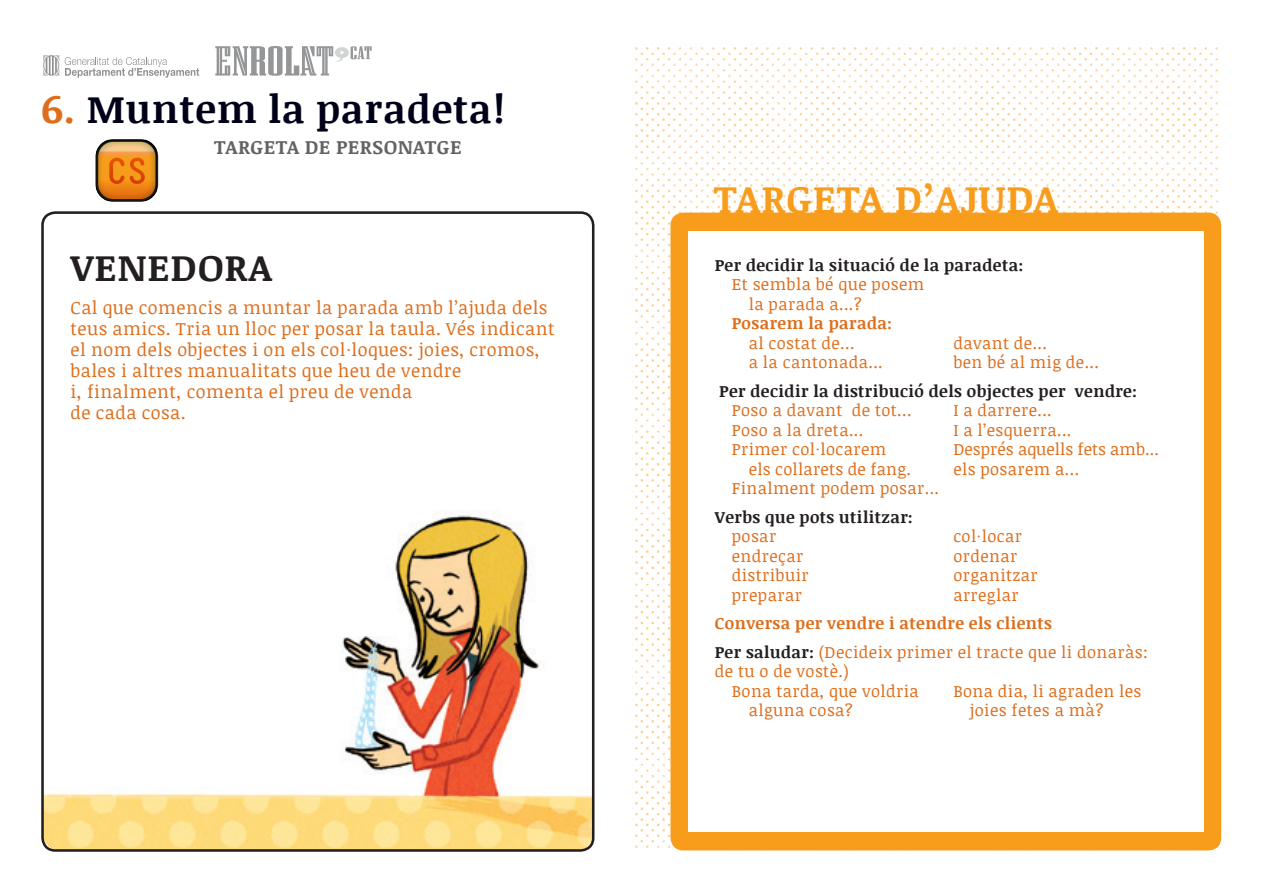
<style>
.page{position:relative;width:1263px;height:893px;background:#fff}
.page>*{position:absolute;margin:0;border:0;box-sizing:border-box;transform-origin:0 0}
.TITOL_FITXA{font:700 39px "Noticia Text";letter-spacing:.025em;color:#000119}
.Cos_de_Text{font:700 39px "Noticia Text";letter-spacing:.025em;color:#f89c1c}
.TP_titular{font:700 37.5px "Noticia Text";letter-spacing:.025em;color:#231f20}
.Cos_de_Text-2{font:700 19.5px "Noticia Text";letter-spacing:.025em;color:#636366}
.TP_cos_de_text{font:18px/21px "Noticia Text";letter-spacing:.025em;color:#dd6e1c}
.TP_cos_de_text-2{font:16.5px "Noticia Text";letter-spacing:.025em;color:#dd6e1c}
.TP_titulars_2{font:700 16.5px "Noticia Text";letter-spacing:.025em;color:#231f20}
.TP_titulars_2-2{font:16.5px/19.5px "Noticia Text";letter-spacing:.025em;color:#dd6e1c}
.TP_titulars_2-3{font:700 16.5px "Noticia Text";letter-spacing:.025em;color:#dd6e1c}
.TP_cos_de_text-3{font:16.5px "Noticia Text";letter-spacing:.005em;color:#dd6e1c}
.TP_cos_de_text-4{font:700 16.5px "Noticia Text";letter-spacing:.025em;color:#dd6e1c}
.s1{font-size:40.5px;color:#dd6e1c}
.s2{font-weight:700;color:#231f20}
</style>
<div class="page">
<img style="left:45px;top:513px;width:549px;height:335px">
<img style="left:632px;top:47px;width:588px;height:803px">
<div style="left:41px;top:211px;width:553px;height:641px;border:3px solid #231f20;border-radius:13px"></div>
<div style="left:670px;top:213px;width:551px;height:637px;background:#f89c1c;border-radius:13px"></div>
<div style="left:689px;top:231px;width:515px;height:601px;background:#fff"></div>
<svg style="left:65px;top:57px;width:134px;height:21px"></svg>
<svg style="left:43px;top:55px;width:16px;height:21px"></svg>
<svg style="left:215px;top:46px;width:157px;height:30px"></svg>
<div style="left:95px;top:139px;width:63px;height:63px;border:3px solid #231f20;border-radius:16px"></div>
<div style="left:96px;top:141px;width:60px;height:60px;background:#131212;border-radius:16px"></div>
<svg style="left:97px;top:140px;width:60px;height:60px;background:#d3832d"></svg>
<p class="TITOL_FITXA" style="left:41px;top:81px;width:465px"><span class="s1">6.</span> Muntem la paradeta!</p>
<p class="Cos_de_Text-2" style="left:214px;top:133px;width:249px">TARGETA DE PERSONATGE</p>
<p class="TP_titular" style="left:71px;top:241px;width:203px">VENEDORA</p>
<p class="TP_cos_de_text" style="left:71px;top:297px;width:486px">Cal que comencis a muntar la parada amb l’ajuda dels teus amics. Tria un lloc per posar la taula. Vés indicant el nom dels objectes i on els col·loques: joies, cromos, bales i altres manualitats que heu de vendre</p>
<p class="TP_cos_de_text" style="left:71px;top:381px;width:343px">i, finalment, comenta el preu de venda</p>
<p class="TP_cos_de_text" style="left:71px;top:402px;width:117px">de cada cosa.</p>
<p class="Cos_de_Text" style="left:714px;top:171px;width:346px">TARGETA D’AJUDA</p>
<p class="TP_titulars_2" style="left:715px;top:253px;width:310px">Per decidir la situació de la paradeta:</p>
<p class="TP_cos_de_text-2" style="left:732px;top:273px;width:194px">Et sembla bé que posem</p>
<p class="TP_cos_de_text-2" style="left:749px;top:292px;width:115px">la parada a...?</p>
<p class="TP_cos_de_text-4" style="left:732px;top:312px;width:162px">Posarem la parada:</p>
<p class="TP_cos_de_text-2" style="left:749px;top:331px;width:107px">al costat de...</p>
<p class="TP_cos_de_text-2" style="left:953px;top:331px;width:95px">davant de...</p>
<p class="TP_cos_de_text-2" style="left:749px;top:351px;width:135px">a la cantonada...</p>
<p class="TP_cos_de_text-2" style="left:953px;top:351px;width:147px">ben bé al mig de...</p>
<p class="TP_titulars_2" style="left:719px;top:379px;width:419px">Per decidir la distribució dels objectes per vendre:</p>
<p class="TP_cos_de_text-2" style="left:732px;top:399px;width:181px">Poso a davant de tot...</p>
<p class="TP_cos_de_text-2" style="left:953px;top:399px;width:100px">I a darrere...</p>
<p class="TP_cos_de_text-2" style="left:732px;top:418px;width:133px">Poso a la dreta...</p>
<p class="TP_cos_de_text-2" style="left:953px;top:418px;width:120px">I a l’esquerra...</p>
<p class="TP_cos_de_text-2" style="left:732px;top:438px;width:156px">Primer col·locarem</p>
<p class="TP_cos_de_text-3" style="left:953px;top:438px;width:207px">Després aquells fets amb...</p>
<p class="TP_cos_de_text-2" style="left:749px;top:457px;width:163px">els collarets de fang.</p>
<p class="TP_cos_de_text-2" style="left:953px;top:457px;width:127px">els posarem a...</p>
<p class="TP_cos_de_text-2" style="left:732px;top:477px;width:209px">Finalment podem posar...</p>
<p class="TP_titulars_2" style="left:715px;top:505px;width:199px">Verbs que pots utilitzar:</p>
<p class="TP_cos_de_text-2" style="left:732px;top:525px;width:46px">posar</p>
<p class="TP_cos_de_text-2" style="left:953px;top:525px;width:70px">col·locar</p>
<p class="TP_cos_de_text-2" style="left:732px;top:544px;width:73px">endreçar</p>
<p class="TP_cos_de_text-2" style="left:953px;top:544px;width:65px">ordenar</p>
<p class="TP_cos_de_text-2" style="left:732px;top:564px;width:78px">distribuir</p>
<p class="TP_cos_de_text-2" style="left:953px;top:564px;width:86px">organitzar</p>
<p class="TP_cos_de_text-2" style="left:732px;top:583px;width:72px">preparar</p>
<p class="TP_cos_de_text-2" style="left:953px;top:583px;width:67px">arreglar</p>
<p class="TP_titulars_2-3" style="left:715px;top:612px;width:339px">Conversa per vendre i atendre els clients</p>
<p class="TP_titulars_2-2" style="left:715px;top:642px;width:434px"><span class="s2">Per saludar:</span> (Decideix primer el tracte que li donaràs: de tu o de vostè.)</p>
<p class="TP_cos_de_text-2" style="left:732px;top:679px;width:189px">Bona tarda, que voldria</p>
<p class="TP_cos_de_text-2" style="left:953px;top:679px;width:190px">Bona dia, li agraden les</p>
<p class="TP_cos_de_text-2" style="left:749px;top:699px;width:106px">alguna cosa?</p>
<p class="TP_cos_de_text-2" style="left:970px;top:699px;width:135px">joies fetes a mà?</p>
</div>
